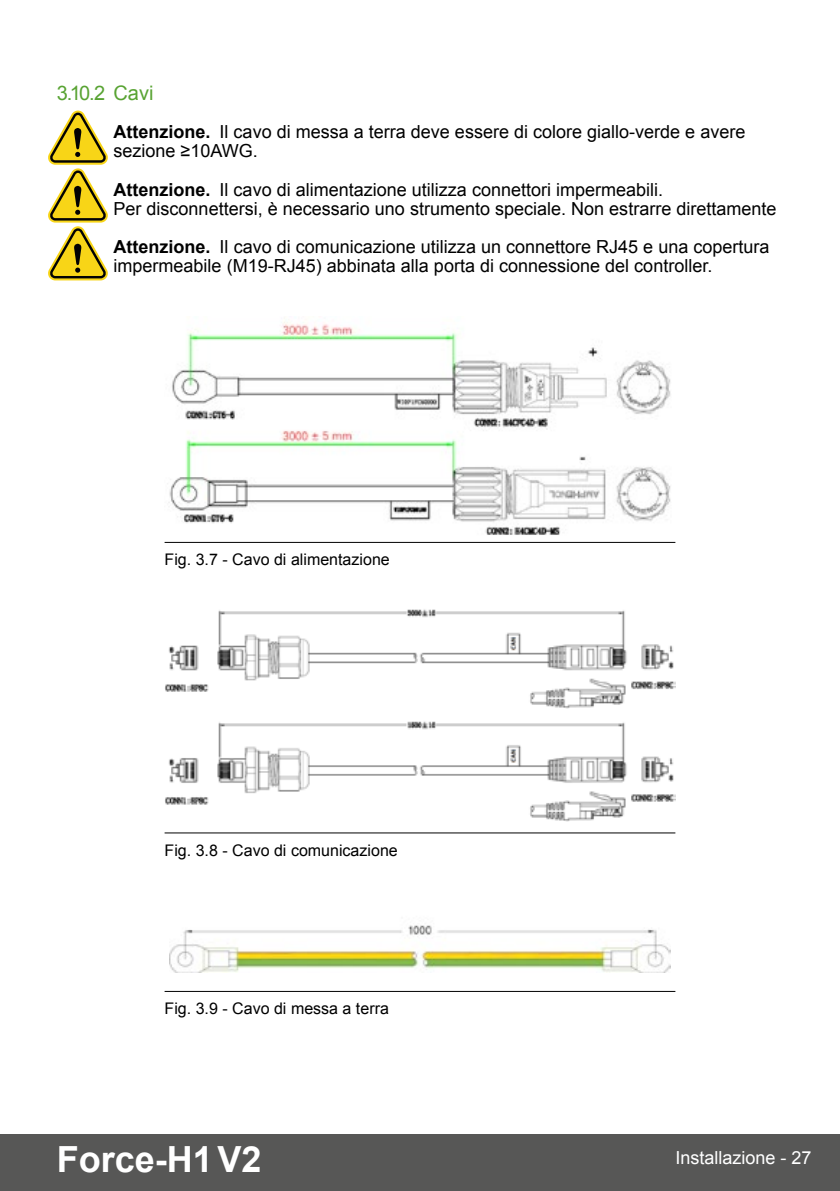
<style>
.page{position:relative;width:840px;height:1191px;background:#fff}
.page>*{position:absolute;margin:0;border:0;box-sizing:border-box;transform-origin:0 0}
.t1{font:700 36px "Arial";color:#fff}
.t2{font:20px "Arial";color:#58a332}
.t3{font:18px/19px "Arial";color:#000}
.t4{font:18px "Arial";color:#fff}
.t5{font:16px "Arial";color:#000}
.s1{font-weight:700}
</style>
<div class="page">
<div style="left:0;top:1134px;width:839px;height:57px;background:#575756"></div>
<img style="left:168px;top:321px;width:503px;height:214px">
<hr style="left:164px;top:542px;width:511px;height:1px;background:#000">
<img style="left:165px;top:609px;width:510px;height:99px">
<img style="left:165px;top:721px;width:510px;height:100px">
<hr style="left:164px;top:832px;width:511px;height:1px;background:#000">
<img style="left:170px;top:925px;width:499px;height:47px">
<hr style="left:164px;top:991px;width:511px;height:1px;background:#000">
<svg style="left:48px;top:111px;width:60px;height:169px"></svg>
<p class="t2" style="left:57px;top:79px;width:98px">3.10.2 Cavi</p>
<p class="t3" style="left:113px;top:122px;width:633px"><span class="s1">Attenzione.</span> Il cavo di messa a terra deve essere di colore giallo-verde e avere sezione ≥10AWG.</p>
<p class="t3" style="left:113px;top:180px;width:664px"><span class="s1">Attenzione.</span> Il cavo di alimentazione utilizza connettori impermeabili.<br>Per disconnettersi, è necessario uno strumento speciale. Non estrarre direttamente</p>
<p class="t3" style="left:113px;top:238px;width:657px"><span class="s1">Attenzione.</span> Il cavo di comunicazione utilizza un connettore RJ45 e una copertura impermeabile (M19-RJ45) abbinata alla porta di connessione del controller.</p>
<p class="t5" style="left:164px;top:549px;width:226px">Fig. 3.7 - Cavo di alimentazione</p>
<p class="t5" style="left:164px;top:839px;width:234px">Fig. 3.8 - Cavo di comunicazione</p>
<p class="t5" style="left:164px;top:998px;width:226px">Fig. 3.9 - Cavo di messa a terra</p>
<h1 class="t1" style="left:57px;top:1135px;width:206px">Force-H1V2</h1>
<p class="t4" style="left:675px;top:1146px;width:138px">Installazione - 27</p>
</div>
